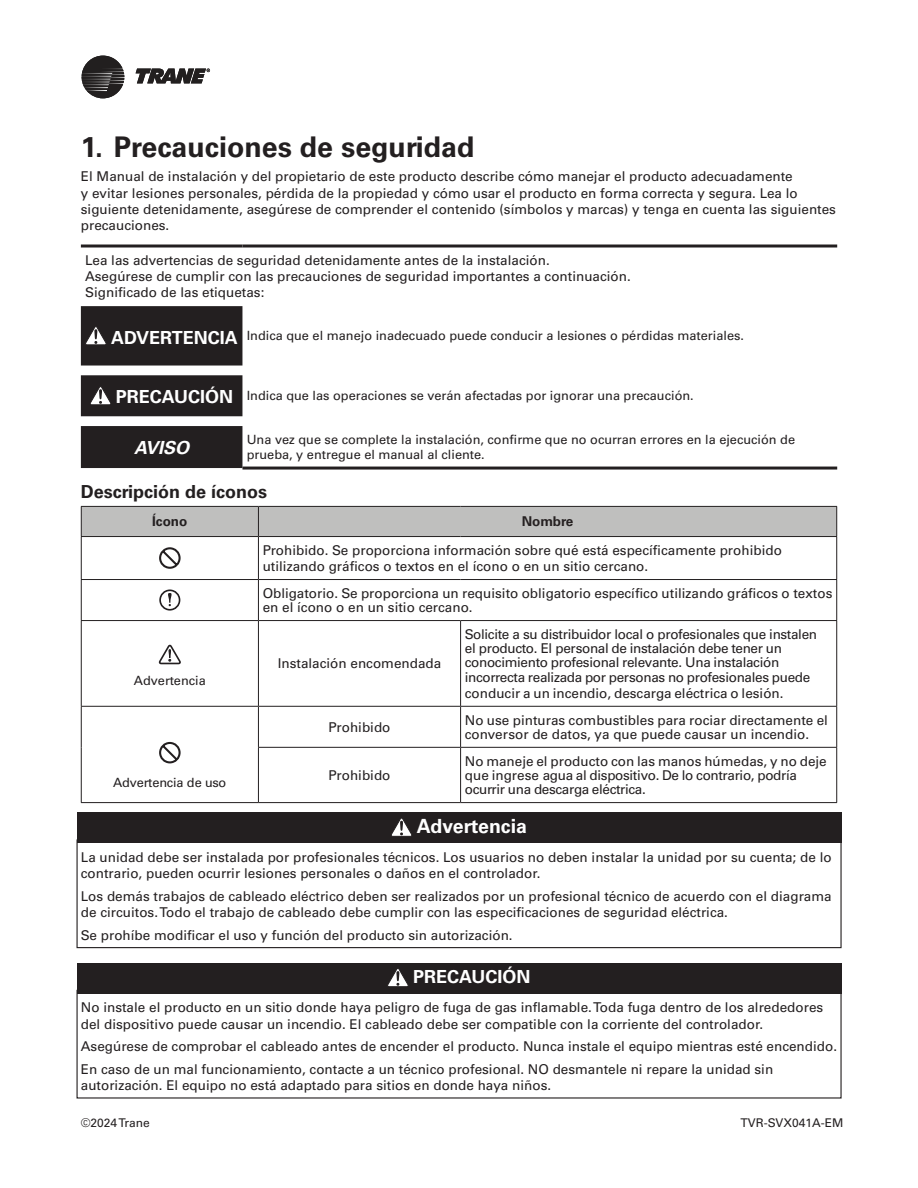
<style>
.page{position:relative;width:918px;height:1188px;background:#fff}
.page>*{position:absolute;margin:0;border:0;box-sizing:border-box;transform-origin:0 0}
.t1{font:700 28.5px "Univers LT Std";color:#231f20}
.vinhetas{font:700 19.5px "Univers LT Std";color:#fff}
.vinhetas-2{font:700 18px "Univers LT Std";color:#fff}
.tit_3{font:700 18px "Univers LT Std";color:#231f20}
.t2{font:italic 700 18px "Univers LT Std";color:#fff}
.txt_normal_-_borda{font:13.5px/16.2px "Univers LT Std";color:#231f20}
.txt{font:13.5px/16.2px "Univers LT Std";color:#231f20}
.texto_tabela{font:13.5px/14.2px "Univers LT Std";color:#231f20}
.texto_tabela-2{font:13.5px/14.2px "Univers LT Std";letter-spacing:-.025em;color:#231f20}
.titulo_tabela{font:700 13.5px "Univers LT Std";letter-spacing:-.01em;color:#262122}
.titulo_tabela-2{font:700 13.5px "Univers LT Std";color:#231f20}
.texto_tabela-3{font:12.75px/15.3px "Univers LT Std";color:#231f20}
.t3{font:12px "Univers LT Std";color:#231f20}
</style>
<div class="page">
<svg style="left:82px;top:56px;width:42px;height:42px"></svg>
<svg style="left:136px;top:69px;width:74px;height:14px"></svg>
<div style="left:77px;top:813px;width:764px;height:30px;background:#231f20"></div>
<div style="left:77px;top:839px;width:765px;height:109px;border:1px solid #231f20"></div>
<div style="left:77px;top:963px;width:764px;height:30px;background:#231f20"></div>
<div style="left:77px;top:990px;width:765px;height:109px;border:1px solid #231f20"></div>
<svg style="left:242px;top:306px;width:595px;height:161px"></svg>
<hr style="left:81px;top:245px;width:161px;height:3px;background:#231f20">
<hr style="left:242px;top:245px;width:595px;height:3px;background:#231f20">
<hr style="left:242px;top:467px;width:595px;height:3px;background:#231f20">
<svg style="left:81px;top:306px;width:161px;height:162px;background:#403c3d"></svg>
<svg style="left:82px;top:537px;width:754px;height:265px"></svg>
<hr style="left:259px;top:802px;width:202px;height:1px;background:#231f20">
<hr style="left:460px;top:748px;width:1px;height:54px;background:#231f20">
<hr style="left:836px;top:748px;width:1px;height:54px;background:#231f20">
<hr style="left:461px;top:802px;width:376px;height:1px;background:#231f20">
<hr style="left:81px;top:537px;width:1px;height:42px;background:#231f20">
<hr style="left:258px;top:537px;width:1px;height:42px;background:#231f20">
<hr style="left:836px;top:537px;width:1px;height:42px;background:#231f20">
<hr style="left:81px;top:579px;width:177px;height:1px;background:#231f20">
<hr style="left:81px;top:580px;width:1px;height:40px;background:#231f20">
<hr style="left:258px;top:579px;width:203px;height:1px;background:#231f20">
<hr style="left:258px;top:580px;width:1px;height:40px;background:#231f20">
<hr style="left:461px;top:579px;width:376px;height:1px;background:#231f20">
<hr style="left:836px;top:580px;width:1px;height:40px;background:#231f20">
<hr style="left:81px;top:620px;width:177px;height:1px;background:#231f20">
<hr style="left:81px;top:621px;width:1px;height:85px;background:#231f20">
<hr style="left:258px;top:620px;width:203px;height:1px;background:#231f20">
<hr style="left:258px;top:621px;width:1px;height:85px;background:#231f20">
<hr style="left:461px;top:620px;width:376px;height:1px;background:#231f20">
<hr style="left:460px;top:621px;width:1px;height:85px;background:#231f20">
<hr style="left:836px;top:621px;width:1px;height:85px;background:#231f20">
<hr style="left:81px;top:706px;width:177px;height:1px;background:#231f20">
<hr style="left:81px;top:707px;width:1px;height:40px;background:#231f20">
<hr style="left:81px;top:747px;width:1px;height:55px;background:#231f20">
<hr style="left:258px;top:748px;width:1px;height:54px;background:#231f20">
<hr style="left:81px;top:802px;width:178px;height:1px;background:#231f20">
<hr style="left:258px;top:706px;width:203px;height:1px;background:#231f20">
<hr style="left:258px;top:707px;width:1px;height:40px;background:#231f20">
<hr style="left:258px;top:747px;width:203px;height:1px;background:#231f20">
<hr style="left:461px;top:706px;width:376px;height:1px;background:#231f20">
<hr style="left:460px;top:707px;width:1px;height:40px;background:#231f20">
<hr style="left:836px;top:707px;width:1px;height:40px;background:#231f20">
<hr style="left:461px;top:747px;width:376px;height:1px;background:#231f20">
<div style="left:81px;top:506px;width:756px;height:31px;background:#bfbfbe"></div>
<hr style="left:258px;top:536px;width:203px;height:1px;background:#231f20">
<hr style="left:461px;top:536px;width:376px;height:1px;background:#231f20">
<svg style="left:158px;top:546px;width:24px;height:24px"></svg>
<div style="left:159px;top:589px;width:21px;height:22px;border:2px solid #231f20;border-radius:50%"></div>
<svg style="left:168px;top:593px;width:4px;height:13px"></svg>
<svg style="left:159px;top:643px;width:24px;height:22px"></svg>
<svg style="left:158px;top:741px;width:24px;height:23px"></svg>
<svg style="left:391px;top:818px;width:21px;height:19px"></svg>
<svg style="left:388px;top:969px;width:20px;height:18px"></svg>
<p class="t1" style="left:81px;top:130px;width:395px">1. Precauciones de seguridad</p>
<p class="txt" style="left:81px;top:169px;width:757px">El Manual de instalación y del propietario de este producto describe cómo manejar el producto adecuadamente<br>y evitar lesiones personales, pérdida de la propiedad y cómo usar el producto en forma correcta y segura. Lea lo siguiente detenidamente, asegúrese de comprender el contenido (símbolos y marcas) y tenga en cuenta las siguientes precauciones.</p>
<p class="txt" style="left:85px;top:252px;width:466px">Lea las advertencias de seguridad detenidamente antes de la instalación.</p>
<p class="txt" style="left:85px;top:268px;width:547px">Asegúrese de cumplir con las precauciones de seguridad importantes a continuación.</p>
<p class="txt" style="left:85px;top:284px;width:181px">Significado de las etiquetas:</p>
<p class="vinhetas-2" style="left:111px;top:327px;width:128px">ADVERTENCIA</p>
<p class="texto_tabela-3" style="left:247px;top:328px;width:499px">Indica que el manejo inadecuado puede conducir a lesiones o pérdidas materiales.</p>
<p class="vinhetas-2" style="left:116px;top:387px;width:119px">PRECAUCIÓN</p>
<p class="texto_tabela-3" style="left:247px;top:388px;width:449px">Indica que las operaciones se verán afectadas por ignorar una precaución.</p>
<p class="t2" style="left:134px;top:437px;width:57px">AVISO</p>
<p class="texto_tabela-3" style="left:247px;top:432px;width:550px">Una vez que se complete la instalación, confirme que no ocurran errores en la ejecución de prueba, y entregue el manual al cliente.</p>
<p class="tit_3" style="left:81px;top:481px;width:188px">Descripción de íconos</p>
<p class="titulo_tabela-2" style="left:152px;top:514px;width:37px">Ícono</p>
<p class="titulo_tabela" style="left:522px;top:514px;width:53px">Nombre</p>
<p class="texto_tabela" style="left:263px;top:542px;width:521px;line-height:16.2px">Prohibido. Se proporciona información sobre qué está específicamente prohibido utilizando gráficos o textos en el ícono o en un sitio cercano.</p>
<p class="texto_tabela" style="left:263px;top:586px;width:571px">Obligatorio. Se proporciona un requisito obligatorio específico utilizando gráficos o textos en el ícono o en un sitio cercano.</p>
<p class="texto_tabela-3" style="left:134px;top:673px;width:73px">Advertencia</p>
<p class="texto_tabela" style="left:278px;top:656px;width:165px">Instalación encomendada</p>
<p class="texto_tabela-2" style="left:465px;top:627px;width:354px">Solicite a su distribuidor local o profesionales que instalen el producto. El personal de instalación debe tener un conocimiento profesional relevante. Una instalación incorrecta realizada por personas no profesionales puede</p>
<p class="texto_tabela" style="left:465px;top:686px;width:320px">conducir a un incendio, descarga eléctrica o lesión.</p>
<p class="texto_tabela" style="left:329px;top:720px;width:63px">Prohibido</p>
<p class="texto_tabela" style="left:465px;top:713px;width:365px">No use pinturas combustibles para rociar directamente el conversor de datos, ya que puede causar un incendio.</p>
<p class="texto_tabela" style="left:329px;top:768px;width:63px">Prohibido</p>
<p class="texto_tabela-2" style="left:465px;top:754px;width:363px">No maneje el producto con las manos húmedas, y no deje que ingrese agua al dispositivo. De lo contrario, podría ocurrir una descarga eléctrica.</p>
<p class="vinhetas" style="left:417px;top:815px;width:112px">Advertencia</p>
<p class="txt_normal_-_borda" style="left:81px;top:849px;width:752px">La unidad debe ser instalada por profesionales técnicos. Los usuarios no deben instalar la unidad por su cuenta; de lo contrario, pueden ocurrir lesiones personales o daños en el controlador.</p>
<p class="txt_normal_-_borda" style="left:81px;top:888px;width:752px">Los demás trabajos de cableado eléctrico deben ser realizados por un profesional técnico de acuerdo con el diagrama de circuitos. Todo el trabajo de cableado debe cumplir con las especificaciones de seguridad eléctrica.</p>
<p class="txt_normal_-_borda" style="left:81px;top:927px;width:433px">Se prohíbe modificar el uso y función del producto sin autorización.</p>
<p class="vinhetas-2" style="left:413px;top:967px;width:119px">PRECAUCIÓN</p>
<p class="txt_normal_-_borda" style="left:81px;top:1000px;width:744px">No instale el producto en un sitio donde haya peligro de fuga de gas inflamable. Toda fuga dentro de los alrededores del dispositivo puede causar un incendio. El cableado debe ser compatible con la corriente del controlador.</p>
<p class="txt_normal_-_borda" style="left:81px;top:1038px;width:758px">Asegúrese de comprobar el cableado antes de encender el producto. Nunca instale el equipo mientras esté encendido.</p>
<p class="txt_normal_-_borda" style="left:81px;top:1061px;width:694px">En caso de un mal funcionamiento, contacte a un técnico profesional. NO desmantele ni repare la unidad sin autorización. El equipo no está adaptado para sitios en donde haya niños.</p>
<p class="texto_tabela-3" style="left:113px;top:775px;width:115px">Advertencia de uso</p>
<p class="t3" style="left:81px;top:1116px;width:71px">©2024 Trane</p>
<p class="t3" style="left:740px;top:1116px;width:105px">TVR-SVX041A-EM</p>
</div>
